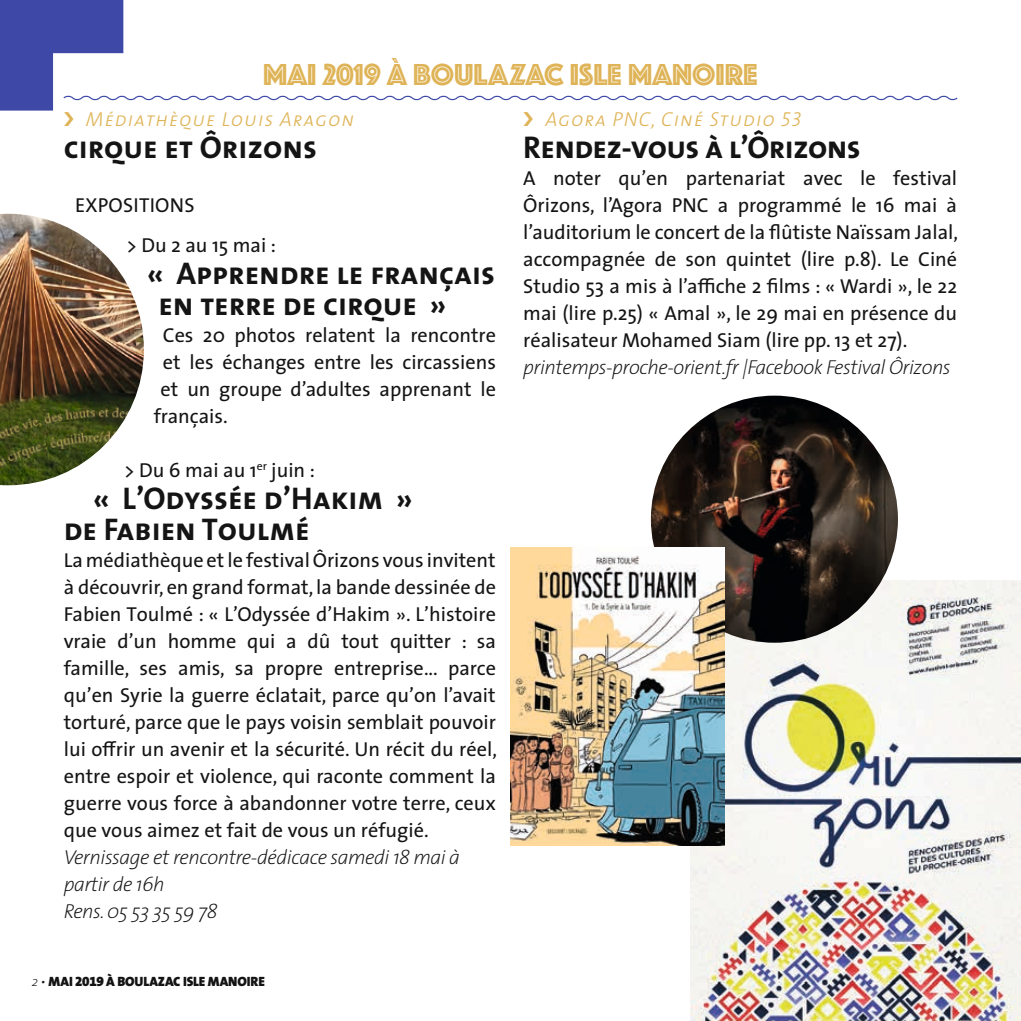
<style>
.page{position:relative;width:1021px;height:1021px;background:#fff}
.page>*{position:absolute;margin:0;border:0;box-sizing:border-box;transform-origin:0 0}
.t1{font:31.5px/31.5px "The Sans Bold Caps";color:#131413}
.t2{font:31.5px "Phosphate Inline";color:#dfb458}
.t3{font:31.5px "The Sans Bold Caps";letter-spacing:-.02em;color:#131413}
.t4{font:20.25px/27px "The Sans";color:#131413;text-align:justify}
.t5{font:italic 200 20.25px/27px "The Sans";letter-spacing:-.025em;color:#131413}
.t6{font:20.25px "The Sans Light Italic Caps";letter-spacing:.05em;color:#dfb458}
.t7{font:900 13.5px "The Sans";letter-spacing:-.01em;color:#131413}
.s1{font-weight:200;font-style:italic}
.s2{font-family:"The Sans Black Expert";font-weight:400}
</style>
<div class="page">
<img style="left:690px;top:580px;width:330px;height:440px">
<img style="left:651px;top:395px;width:247px;height:247px;border-radius:123px">
<img style="left:0;top:214px;width:144px;height:271px">
<img style="left:510px;top:547px;width:214px;height:298px">
<svg style="left:0;top:0;width:958px;height:111px"></svg>
<h1 class="t2" style="left:263px;top:52px;width:496px">Mai 2019 À BOULAZAC ISLE MANOIRE</h1>
<p class="t6" style="left:86px;top:108px;width:270px">Médiathèque Louis Aragon</p>
<h1 class="t1" style="left:64px;top:130px;width:255px">cirque et Ôrizons</h1>
<p class="t4" style="left:127px;top:184px;width:151px;line-height:40.5px;text-indent:-52px">EXPOSITIONS<br>&gt; Du 2 au 15 mai :</p>
<h1 class="t1" style="left:158px;top:256px;width:338px;text-indent:-11px">« Apprendre le français en terre de cirque »</h1>
<p class="t4" style="left:163px;top:321px;width:335px">Ces 20 photos relatent la rencontre</p>
<p class="t4" style="left:163px;top:348px;width:334px">et les échanges entre les circassiens</p>
<p class="t4" style="left:161px;top:375px;width:337px">et un groupe d’adultes apprenant le</p>
<p class="t4" style="left:154px;top:402px;width:75px">français.</p>
<p class="t4" style="left:125px;top:456px;width:192px">&gt; Du 6 mai au 1<sup>er</sup> juin :</p>
<h1 class="t1" style="left:64px;top:481px;width:350px;text-indent:29px">« L’Odyssée d’Hakim » de Fabien Toulmé</h1>
<p class="t4" style="left:64px;top:546px;width:434px">La médiathèque et le festival Ôrizons vous invitent à découvrir, en grand format, la bande dessinée de Fabien Toulmé : « L’Odyssée d’Hakim ». L’histoire vraie d’un homme qui a dû tout quitter : sa famille, ses amis, sa propre entreprise... parce qu’en Syrie la guerre éclatait, parce qu’on l’avait torturé, parce que le pays voisin semblait pouvoir lui offrir un avenir et la sécurité. Un récit du réel, entre espoir et violence, qui raconte comment la guerre vous force à abandonner votre terre, ceux que vous aimez et fait de vous un réfugié.</p>
<p class="t5" style="left:64px;top:843px;width:398px">Vernissage et rencontre-dédicace samedi 18 mai à partir de 16h<br>Rens. 05 53 35 59 78</p>
<p class="t7" style="left:32px;top:970px;width:234px"><span class="s1">2 •</span> MAI <span class="s2">2019</span> À BOULAZAC ISLE MANOIRE</p>
<p class="t6" style="left:545px;top:108px;width:258px">Agora PNC, Ciné Studio 53</p>
<h1 class="t3" style="left:523px;top:120px;width:339px">Rendez-vous à l’Ôrizons</h1>
<p class="t4" style="left:523px;top:163px;width:436px">A noter qu’en partenariat avec le festival Ôrizons, l’Agora PNC a programmé le 16 mai à l’auditorium le concert de la flûtiste Naïssam Jalal, accompagnée de son quintet (lire p.8). Le Ciné Studio 53 a mis à l’affiche 2 films : « Wardi », le 22 mai (lire p.25) « Amal », le 29 mai en présence du réalisateur Mohamed Siam (lire pp. 13 et 27).</p>
<p class="t5" style="left:523px;top:352px;width:429px">printemps-proche-orient.fr |Facebook Festival Ôrizons</p>
</div>
